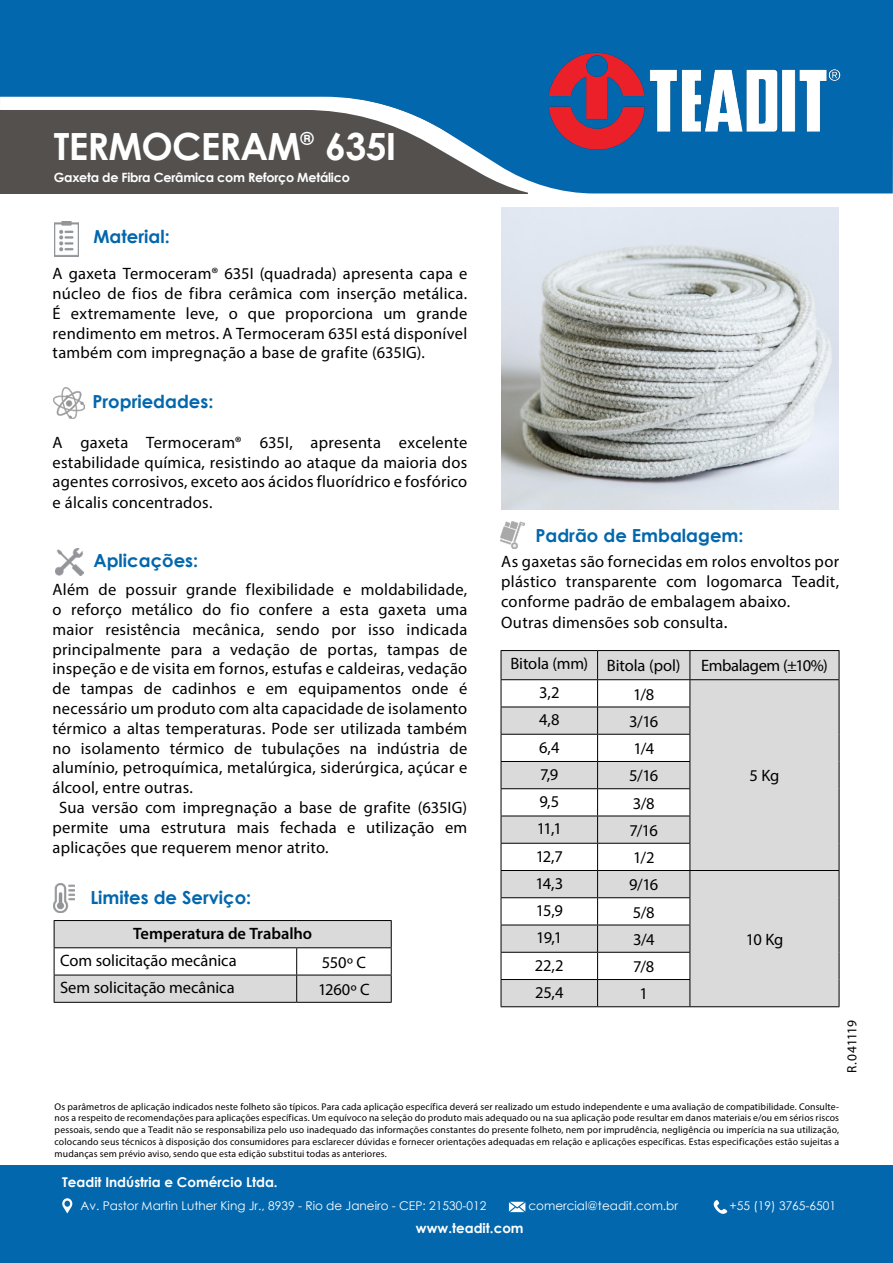
<style>
.page{position:relative;width:893px;height:1263px;background:#fff}
.page>*{position:absolute;margin:0;border:0;box-sizing:border-box;transform-origin:0 0}
.t1{font:700 37.5px "Century Gothic";letter-spacing:-.02em;color:#fff}
.t2{font:700 18px "Century Gothic";color:#0367ad}
.t3{font:16.5px/20.2px "Myriad Pro";letter-spacing:.015em;color:#000;text-align:justify}
.t4{font:16.5px/26.8px "Myriad Pro";letter-spacing:-.01em;color:#000}
.t5{font:16.5px "Myriad Pro";letter-spacing:-.005em;color:#000}
.t6{font:600 16.5px "Myriad Pro";letter-spacing:-.005em;color:#000}
.t7{font:700 13.5px "Century Gothic";color:#fff}
.t8{font:13.5px "Myriad Pro";letter-spacing:-.01em;color:#000}
.t9{font:700 12.75px "Century Gothic";letter-spacing:-.02em;color:#fff}
.t10{font:12px "Century Gothic";color:#fff}
.t11{font:9.75px/11.7px "Myriad Pro";letter-spacing:.015em;color:#000;text-align:justify}
.s1{font-size:18px}
</style>
<div class="page">
<svg style="left:2px;top:193px;width:891px;height:1px"></svg>
<svg style="left:0;top:0;width:893px;height:193px;background:#286a97"></svg>
<img style="left:533px;top:27px;width:314px;height:126px">
<div style="left:0;top:1166px;width:893px;height:97px;background:#0367ad"></div>
<svg style="left:509px;top:1202px;width:16px;height:10px"></svg>
<svg style="left:62px;top:1198px;width:10px;height:15px"></svg>
<svg style="left:714px;top:1200px;width:13px;height:14px"></svg>
<img style="left:54px;top:884px;width:20px;height:29px">
<svg style="left:54px;top:920px;width:338px;height:82px"></svg>
<hr style="left:54px;top:1002px;width:243px;height:1px;background:#000">
<hr style="left:297px;top:1002px;width:95px;height:1px;background:#000">
<img style="left:500px;top:522px;width:24px;height:27px">
<img style="left:54px;top:222px;width:24px;height:34px">
<img style="left:501px;top:208px;width:337px;height:301px">
<img style="left:55px;top:548px;width:28px;height:28px">
<svg style="left:502px;top:651px;width:337px;height:355px;fill:#dadada"></svg>
<hr style="left:501px;top:650px;width:97px;height:1px;background:#000">
<hr style="left:598px;top:650px;width:92px;height:1px;background:#000">
<hr style="left:690px;top:650px;width:149px;height:1px;background:#000">
<hr style="left:501px;top:679px;width:97px;height:1px;background:#000">
<hr style="left:598px;top:679px;width:92px;height:1px;background:#000">
<hr style="left:501px;top:707px;width:97px;height:1px;background:#000">
<hr style="left:598px;top:707px;width:92px;height:1px;background:#000">
<hr style="left:501px;top:734px;width:97px;height:1px;background:#000">
<hr style="left:598px;top:734px;width:92px;height:1px;background:#000">
<hr style="left:501px;top:761px;width:97px;height:1px;background:#000">
<hr style="left:598px;top:761px;width:92px;height:1px;background:#000">
<hr style="left:501px;top:788px;width:97px;height:1px;background:#000">
<hr style="left:598px;top:788px;width:92px;height:1px;background:#000">
<hr style="left:501px;top:816px;width:97px;height:1px;background:#000">
<hr style="left:598px;top:816px;width:92px;height:1px;background:#000">
<hr style="left:501px;top:843px;width:97px;height:1px;background:#000">
<hr style="left:598px;top:843px;width:92px;height:1px;background:#000">
<hr style="left:501px;top:870px;width:97px;height:1px;background:#000">
<hr style="left:598px;top:870px;width:92px;height:1px;background:#000">
<hr style="left:690px;top:870px;width:149px;height:1px;background:#000">
<hr style="left:501px;top:897px;width:97px;height:1px;background:#000">
<hr style="left:598px;top:897px;width:92px;height:1px;background:#000">
<hr style="left:501px;top:925px;width:97px;height:1px;background:#000">
<hr style="left:598px;top:925px;width:92px;height:1px;background:#000">
<hr style="left:501px;top:952px;width:97px;height:1px;background:#000">
<hr style="left:598px;top:952px;width:92px;height:1px;background:#000">
<hr style="left:501px;top:979px;width:97px;height:1px;background:#000">
<svg style="left:501px;top:651px;width:1px;height:355px"></svg>
<hr style="left:598px;top:979px;width:92px;height:1px;background:#000">
<svg style="left:597px;top:651px;width:1px;height:355px"></svg>
<hr style="left:501px;top:1006px;width:97px;height:1px;background:#000">
<hr style="left:598px;top:1006px;width:92px;height:1px;background:#000">
<hr style="left:690px;top:1006px;width:149px;height:1px;background:#000">
<svg style="left:689px;top:651px;width:1px;height:355px"></svg>
<hr style="left:690px;top:679px;width:149px;height:1px;background:#000">
<svg style="left:839px;top:651px;width:1px;height:355px"></svg>
<img style="left:53px;top:387px;width:31px;height:32px">
<h1 class="t1" style="left:54px;top:118px;width:344px">TERMOCERAM<sup>®</sup> 635I</h1>
<p class="t9" style="left:54px;top:168px;width:298px">Gaxeta de Fibra Cerâmica com Reforço Metálico</p>
<p class="t2" style="left:93px;top:223px;width:78px">Material:</p>
<p class="t3" style="left:53px;top:263px;width:416px;line-height:19.8px">A gaxeta Termoceram® 635I (quadrada) apresenta capa e núcleo de fios de fibra cerâmica com inserção metálica.<br>É extremamente leve, o que proporciona um grande rendimento em metros. A Termoceram 635I está disponível também com impregnação a base de grafite (635IG).</p>
<p class="t2" style="left:92px;top:388px;width:122px">Propriedades:</p>
<p class="t3" style="left:53px;top:432px;width:416px">A gaxeta Termoceram® 635I, apresenta excelente estabilidade química, resistindo ao ataque da maioria dos agentes corrosivos, exceto aos ácidos fluorídrico e fosfórico e álcalis concentrados.</p>
<p class="t2" style="left:93px;top:547px;width:106px">Aplicações:</p>
<p class="t3" style="left:53px;top:579px;width:416px">Além de possuir grande flexibilidade e moldabilidade,</p>
<p class="t3" style="left:53px;top:599px;width:416px">o reforço metálico do fio confere a esta gaxeta uma</p>
<p class="t3" style="left:53px;top:619px;width:416px">maior resistência mecânica, sendo por isso indicada</p>
<p class="t3" style="left:53px;top:639px;width:416px">principalmente para a vedação de portas, tampas de</p>
<p class="t3" style="left:53px;top:658px;width:416px">inspeção e de visita em fornos, estufas e caldeiras, vedação</p>
<p class="t3" style="left:53px;top:678px;width:416px">de tampas de cadinhos e em equipamentos onde é</p>
<p class="t3" style="left:53px;top:698px;width:416px">necessário um produto com alta capacidade de isolamento</p>
<p class="t3" style="left:53px;top:718px;width:416px">térmico a altas temperaturas. Pode ser utilizada também</p>
<p class="t3" style="left:53px;top:738px;width:416px">no isolamento térmico de tubulações na indústria de</p>
<p class="t3" style="left:53px;top:757px;width:416px">alumínio, petroquímica, metalúrgica, siderúrgica, açúcar e</p>
<p class="t3" style="left:53px;top:777px;width:142px">álcool, entre outras.</p>
<p class="t3" style="left:59px;top:797px;width:410px">Sua versão com impregnação a base de grafite (635IG)</p>
<p class="t3" style="left:53px;top:817px;width:416px">permite uma estrutura mais fechada e utilização em</p>
<p class="t3" style="left:53px;top:837px;width:278px">aplicações que requerem menor atrito.</p>
<p class="t2" style="left:90px;top:884px;width:162px">Limites de Serviço:</p>
<p class="t6" style="left:133px;top:923px;width:181px">Temperatura de Trabalho</p>
<p class="t5" style="left:60px;top:950px;width:178px">Com solicitação mecânica</p>
<p class="t3" style="left:322px;top:952px;width:45px">550º C</p>
<p class="t3" style="left:60px;top:977px;width:176px">Sem solicitação mecânica</p>
<p class="t3" style="left:318px;top:979px;width:53px">1260º C</p>
<p class="t2" style="left:535px;top:521px;width:210px">Padrão de Embalagem:</p>
<p class="t3" style="left:501px;top:551px;width:339px;text-align:left">As gaxetas são fornecidas em rolos envoltos por plástico transparente com logomarca Teadit, conforme padrão de embalagem abaixo.<br>Outras dimensões sob consulta<span class="s1">.</span></p>
<p class="t4" style="left:539px;top:652px;width:290px;text-indent:-29px">Bitola (mm) Bitola (pol) Embalagem (±10%)<br>3,2</p>
<p class="t3" style="left:633px;top:684px;width:23px">1/8</p>
<p class="t3" style="left:539px;top:709px;width:22px">4,8</p>
<p class="t3" style="left:629px;top:711px;width:31px">3/16</p>
<p class="t3" style="left:539px;top:737px;width:22px">6,4</p>
<p class="t3" style="left:633px;top:738px;width:22px">1/4</p>
<p class="t3" style="left:540px;top:764px;width:20px">7,9</p>
<p class="t3" style="left:629px;top:765px;width:31px">5/16</p>
<p class="t3" style="left:539px;top:791px;width:21px">9,5</p>
<p class="t3" style="left:633px;top:793px;width:23px">3/8</p>
<p class="t3" style="left:537px;top:818px;width:27px">11,1</p>
<p class="t3" style="left:630px;top:820px;width:30px">7/16</p>
<p class="t3" style="left:536px;top:846px;width:29px">12,7</p>
<p class="t3" style="left:633px;top:847px;width:23px">1/2</p>
<p class="t3" style="left:535px;top:873px;width:29px">14,3</p>
<p class="t3" style="left:629px;top:874px;width:31px">9/16</p>
<p class="t3" style="left:536px;top:900px;width:28px">15,9</p>
<p class="t3" style="left:633px;top:901px;width:23px">5/8</p>
<p class="t3" style="left:536px;top:927px;width:28px">19,1</p>
<p class="t3" style="left:633px;top:929px;width:23px">3/4</p>
<p class="t3" style="left:535px;top:955px;width:30px">22,2</p>
<p class="t3" style="left:633px;top:956px;width:23px">7/8</p>
<p class="t3" style="left:535px;top:982px;width:30px">25,4</p>
<p class="t3" style="left:640px;top:983px;width:10px">1</p>
<p class="t3" style="left:750px;top:765px;width:31px">5 Kg</p>
<p class="t3" style="left:746px;top:929px;width:39px">10 Kg</p>
<p class="t8" style="left:844px;top:1073px;width:54px;rotate:-90deg">R.041119</p>
<p class="t11" style="left:55px;top:1100px;width:786px">Os parâmetros de aplicação indicados neste folheto são típicos. Para cada aplicação específica deverá ser realizado um estudo independente e uma avaliação de compatibilidade. Consulte&shy;nos a respeito de recomendações para aplicações específicas. Um equívoco na seleção do produto mais adequado ou na sua aplicação pode resultar em danos materiais e/ou em sérios riscos pessoais, sendo que a Teadit não se responsabiliza pelo uso inadequado das informações constantes do presente folheto, nem por imprudência, negligência ou imperícia na sua utilização, colocando seus técnicos à disposição dos consumidores para esclarecer dúvidas e fornecer orientações adequadas em relação e aplicações específicas. Estas especificações estão sujeitas a mudanças sem prévio aviso, sendo que esta edição substitui todas as anteriores.</p>
<p class="t7" style="left:62px;top:1172px;width:217px">Teadit Indústria e Comércio Ltda.</p>
<p class="t10" style="left:81px;top:1197px;width:407px">Av. Pastor Martin Luther King Jr., 8939 - Rio de Janeiro - CEP: 21530-012</p>
<p class="t10" style="left:528px;top:1197px;width:151px">comercial@teadit.com.br</p>
<p class="t10" style="left:730px;top:1197px;width:108px">+55 (19) 3765-6501</p>
<p class="t7" style="left:416px;top:1218px;width:109px">www.teadit.com</p>
</div>
